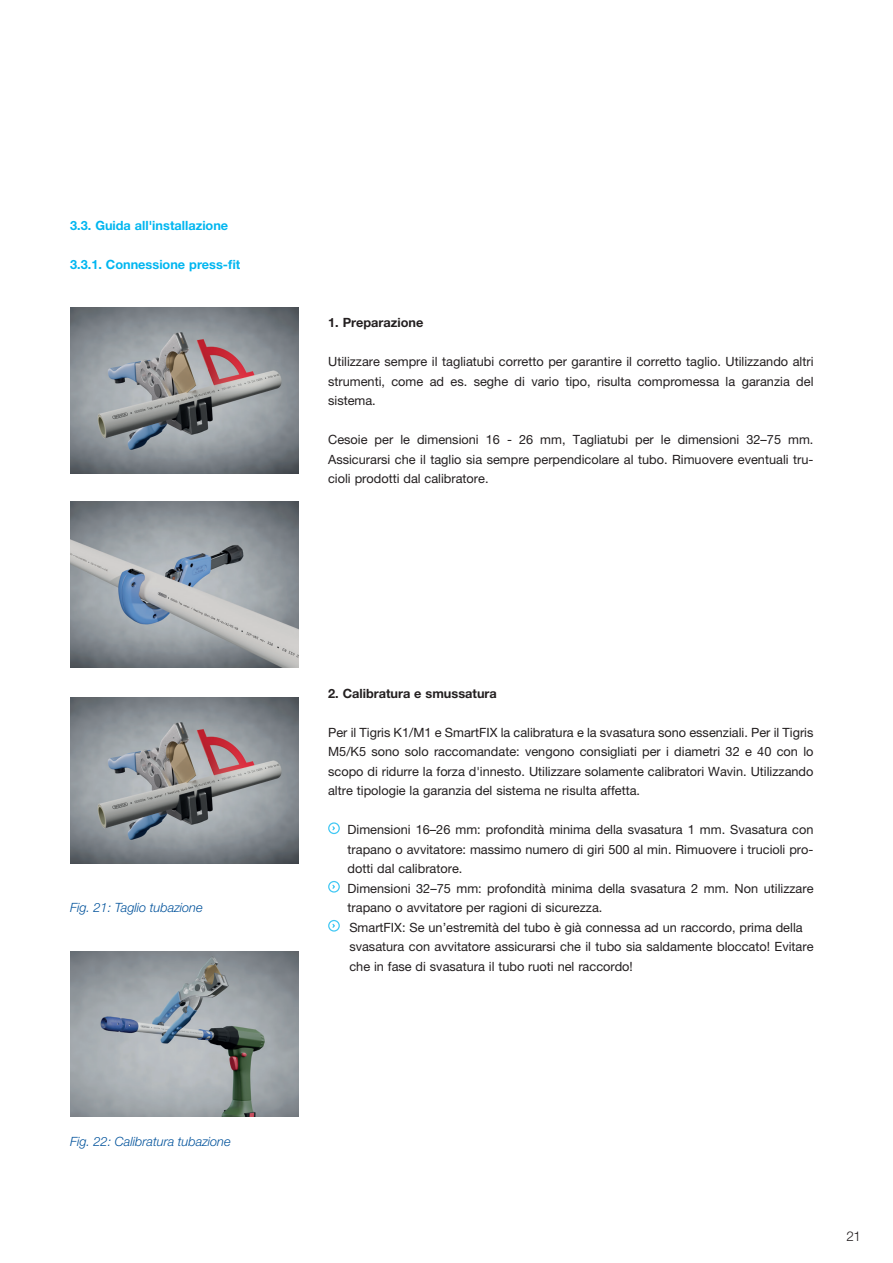
<style>
.page{position:relative;width:893px;height:1263px;background:#fff}
.page>*{position:absolute;margin:0;border:0;box-sizing:border-box;transform-origin:0 0}
.t1{font:300 13.5px "Helvetica Neue";color:#231f20}
.t2{font:12.75px/19.5px "Helvetica Neue";color:#231f20;text-align:justify}
.t3{font:700 12.75px "Helvetica Neue";color:#00b6f0}
.t4{font:italic 300 12.75px "Helvetica Neue LT Pro";color:#01529b}
.t5{font:700 12.75px "Helvetica Neue";color:#231f20}
</style>
<div class="page">
<div style="left:328px;top:822px;width:12px;height:12px;border:1px solid #42c8f4;border-radius:50%"></div>
<svg style="left:332px;top:826px;width:3px;height:5px"></svg>
<div style="left:328px;top:881px;width:12px;height:12px;border:1px solid #42c8f4;border-radius:50%"></div>
<svg style="left:331px;top:883px;width:4px;height:6px"></svg>
<div style="left:328px;top:920px;width:12px;height:12px;border:1px solid #42c8f4;border-radius:50%"></div>
<svg style="left:331px;top:922px;width:4px;height:6px"></svg>
<img style="left:70px;top:308px;width:228px;height:165px">
<img style="left:70px;top:698px;width:228px;height:165px">
<img style="left:70px;top:951px;width:228px;height:166px">
<img style="left:70px;top:501px;width:228px;height:166px">
<p class="t3" style="left:70px;top:217px;width:160px">3.3. Guida all'installazione</p>
<p class="t3" style="left:70px;top:256px;width:172px">3.3.1. Connessione press-fit</p>
<p class="t4" style="left:70px;top:900px;width:134px">Fig. 21: Taglio tubazione</p>
<p class="t4" style="left:70px;top:1134px;width:162px">Fig. 22: Calibratura tubazione</p>
<p class="t5" style="left:328px;top:315px;width:97px">1. Preparazione</p>
<p class="t2" style="left:328px;top:352px;width:487px">Utilizzare sempre il tagliatubi corretto per garantire il corretto taglio. Utilizzando altri strumenti, come ad es. seghe di vario tipo, risulta compromessa la garanzia del sistema.</p>
<p class="t2" style="left:328px;top:430px;width:487px">Cesoie per le dimensioni 16 - 26 mm, Tagliatubi per le dimensioni 32–75 mm.<br>Assicurarsi che il taglio sia sempre perpendicolare al tubo. Rimuovere eventuali tru&shy;cioli prodotti dal calibratore.</p>
<p class="t5" style="left:328px;top:685px;width:170px">2. Calibratura e smussatura</p>
<p class="t2" style="left:328px;top:722px;width:487px">Per il Tigris K1/M1 e SmartFIX la calibratura e la svasatura sono essenziali. Per il Tigris M5/K5 sono solo raccomandate: vengono consigliati per i diametri 32 e 40 con lo scopo di ridurre la forza d'innesto. Utilizzare solamente calibratori Wavin. Utilizzando altre tipologie la garanzia del sistema ne risulta affetta.</p>
<p class="t2" style="left:348px;top:820px;width:467px;text-align:left">Dimensioni 16–26 mm: profondità minima della svasatura 1 mm. Svasatura con trapano o avvitatore: massimo numero di giri 500 al min. Rimuovere i trucioli pro&shy;dotti dal calibratore.<br>Dimensioni 32–75 mm: profondità minima della svasatura 2 mm. Non utilizzare trapano o avvitatore per ragioni di sicurezza.<br>SmartFIX: Se un’estremità del tubo è già connessa ad un raccordo, prima della svasatura con avvitatore assicurarsi che il tubo sia saldamente bloccato! Evitare che in fase di svasatura il tubo ruoti nel raccordo!</p>
<p class="t1" style="left:846px;top:1227px;width:16px">21</p>
</div>
